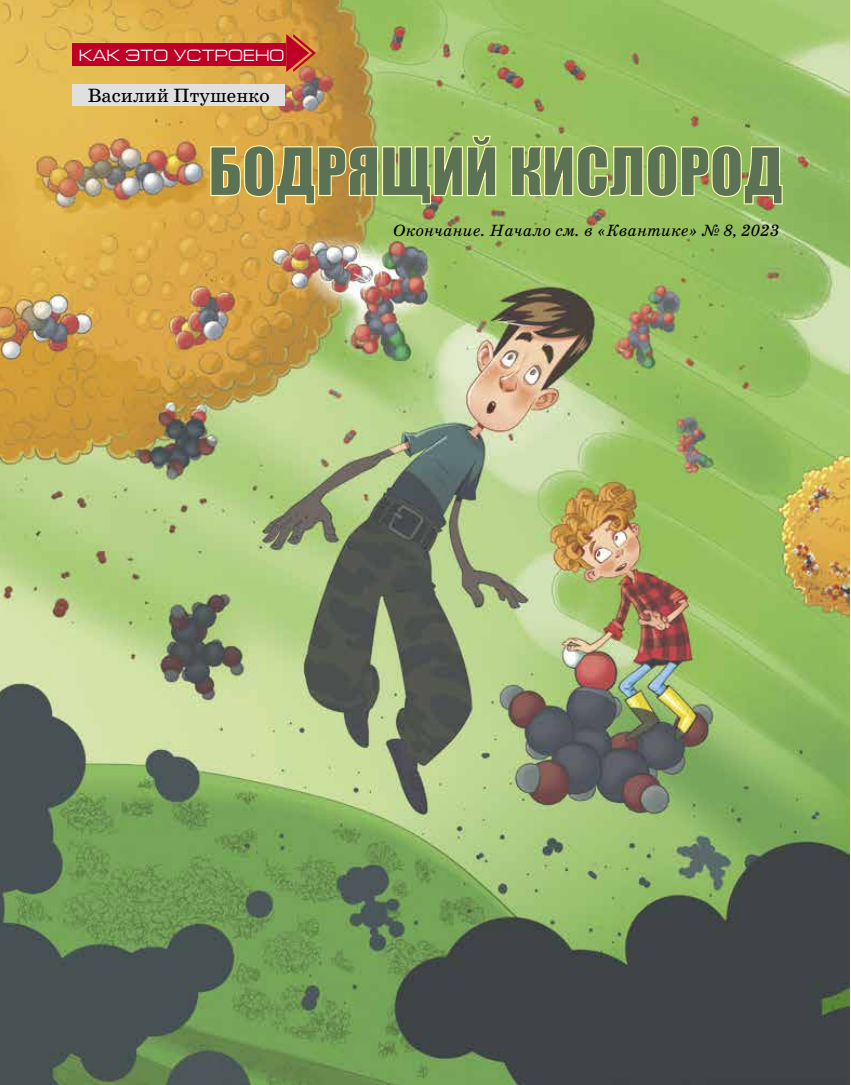
<style>
.page{position:relative;width:851px;height:1085px;background:#fff}
.page>*{position:absolute;margin:0;border:0;box-sizing:border-box;transform-origin:0 0}
.t1{font:61.5px "Impact";color:#5c7255}
.t2{font:19.5px "School";color:#000}
.t3{font:italic 16.5px "School";color:#000}
.t4{font:16.2px "Europe Ext";letter-spacing:.01em;color:#fff}
</style>
<div class="page">
<img style="left:0;top:0;width:849px;height:1084px">
<svg style="left:210px;top:135px;width:287px;height:70px;background:#c0b55b"></svg>
<svg style="left:510px;top:145px;width:273px;height:60px;background:#a3c469"></svg>
<div style="left:72px;top:43px;width:214px;height:23px;background:#be0027"></div>
<svg style="left:286px;top:34px;width:30px;height:38px"></svg>
<div style="left:72px;top:84px;width:213px;height:21px;background:#e0e0e0"></div>
<p class="t4" style="left:79px;top:46px;width:206px">КАК ЭТО УСТРОЕНО</p>
<p class="t2" style="left:88px;top:84px;width:183px">Василий Птушенко</p>
<h1 class="t1" style="left:208px;top:124px;width:576px">БОДРЯЩИЙ КИСЛОРОД</h1>
<p class="t3" style="left:393px;top:221px;width:388px">Окончание. Начало см. в «Квантике» № 8, 2023</p>
</div>
